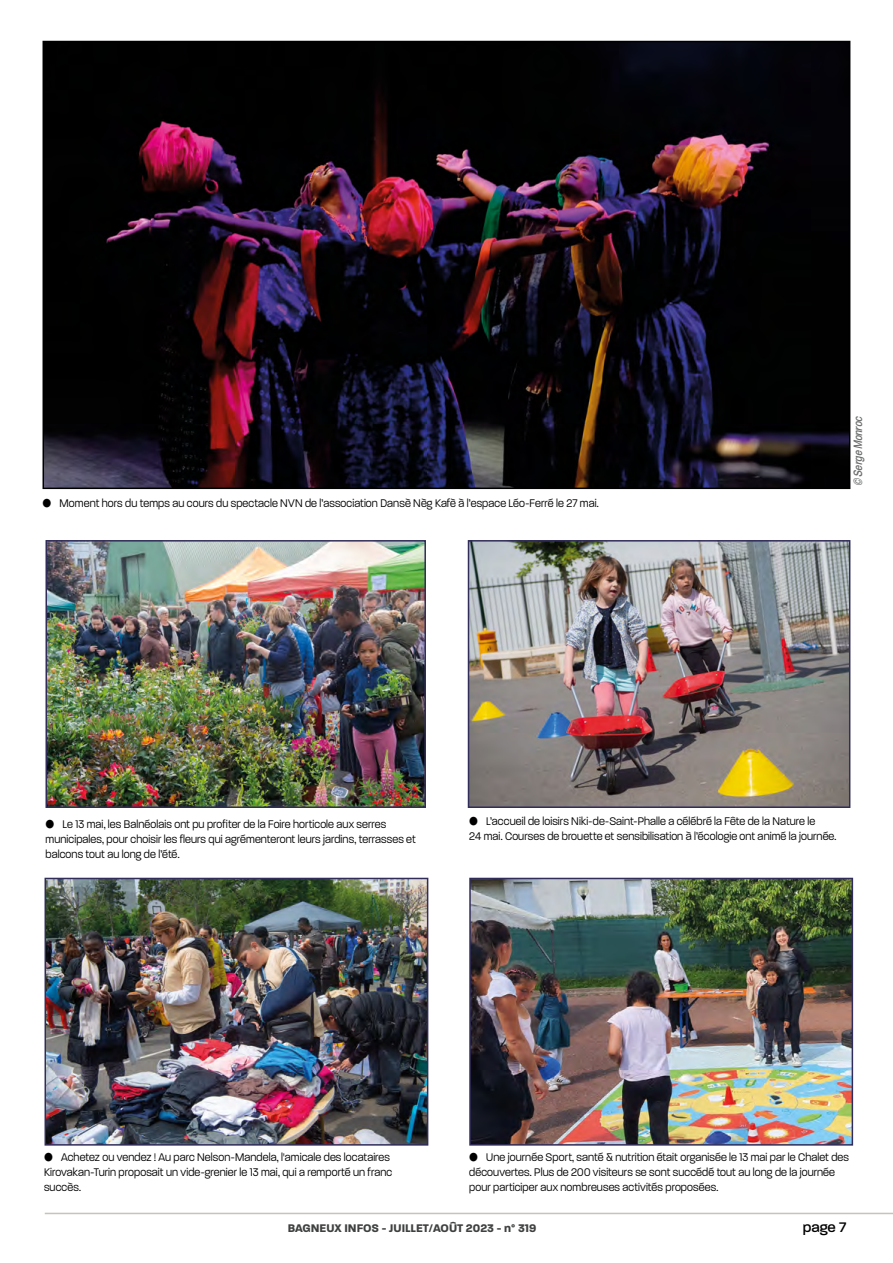
<style>
.page{position:relative;width:893px;height:1263px;background:#fff}
.page>*{position:absolute;margin:0;border:0;box-sizing:border-box;transform-origin:0 0}
.t1{font:500 15px "Paralucent";color:#000}
.t2{font:300 12px/15px "Paralucent";letter-spacing:.01em;color:#000;scale:.9 1}
.t3{font:700 12px "Paralucent";color:#3f4040}
.t4{font:italic 500 12px "Forma DJR Deck";color:#6c6d6d;scale:.8 1}
</style>
<div class="page">
<hr style="left:45px;top:1213px;width:848px;height:1px;background:#c9c1be">
<img style="left:471px;top:543px;width:376px;height:262px">
<div style="left:468px;top:540px;width:382px;height:268px;border:2px solid #312d5a"></div>
<img style="left:48px;top:881px;width:377px;height:261px">
<div style="left:45px;top:878px;width:383px;height:267px;border:2px solid #312d5a"></div>
<img style="left:472px;top:881px;width:378px;height:261px">
<div style="left:469px;top:878px;width:384px;height:267px;border:2px solid #312d5a"></div>
<img style="left:46px;top:44px;width:801px;height:442px">
<div style="left:43px;top:41px;width:807px;height:448px;border:2px solid #000"></div>
<img style="left:49px;top:543px;width:374px;height:262px">
<div style="left:46px;top:540px;width:380px;height:268px;border:2px solid #312d5a"></div>
<p class="t2" style="left:60px;top:495px;width:601px">Moment hors du temps au cours du spectacle NVN de l’association Dansè Nèg Kafè à l’espace Léo-Ferré le 27 mai.</p>
<p class="t4" style="left:850px;top:486px;width:92px;rotate:-90deg">© SergeMonroc</p>
<p class="t2" style="left:45px;top:817px;width:413px;text-indent:17px">Le 13 mai, les Balnéolais ont pu profiter de la Foire horticole aux serres municipales, pour choisir les fleurs qui agrémenteront leurs jardins, terrasses et balcons tout au long de l’été.</p>
<p class="t2" style="left:469px;top:814px;width:410px;text-align:center">L’accueil de loisirs Niki-de-Saint-Phalle a célébré la Fête de la Nature le<br>24 mai. Courses de brouette et sensibilisation à l’écologie ont animé la journée.</p>
<p class="t2" style="left:44px;top:1150px;width:389px;text-indent:17px">Achetez ou vendez ! Au parc Nelson-Mandela, l'amicale des locataires<br>Kirovakan-Turin proposait un vide-grenier le 13 mai, qui a remporté un franc succès.</p>
<p class="t2" style="left:469px;top:1150px;width:423px;text-indent:17px">Une journée Sport, santé &amp; nutrition était organisée le 13 mai par le Chalet des découvertes. Plus de 200 visiteurs se sont succédé tout au long de la journée pour participer aux nombreuses activités proposées.</p>
<p class="t3" style="left:288px;top:1221px;width:250px">BAGNEUX INFOS - JUILLET/AOÛT 2023 - n° 319</p>
<p class="t1" style="left:803px;top:1218px;width:45px">page 7</p>
</div>
